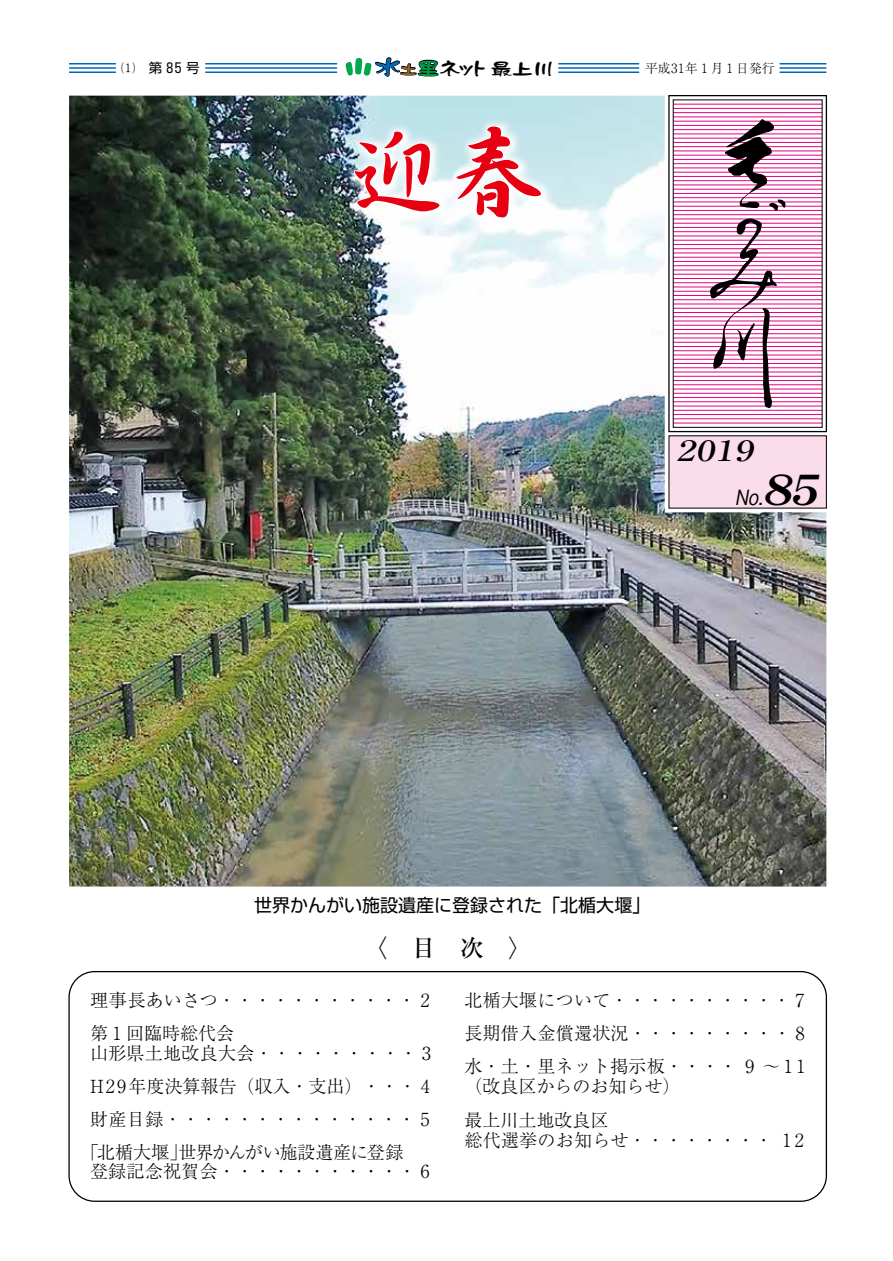
<style>
.page{position:relative;width:893px;height:1261px;background:#fff}
.page>*{position:absolute;margin:0;border:0;box-sizing:border-box;transform-origin:0 0}
.t1{font:99px "DF Gyo Sho W7 WINP RKSJ H";color:#e60012}
.t2{font:italic 500 28.05px "Ryumin Pro";color:#000;scale:1.31 1}
.t3{font:500 24px "Ryumin Pro";color:#000}
.t4{font:italic 500 21px "Gothic BBB Pro";color:#000;scale:.83 1}
.t5{font:300 18px/33px "Ryumin Pro";letter-spacing:.015em;color:#000}
.t6{font:18px "Shin Go Pro";color:#000}
.t7{font:17.4px "DF Ru Lei W7 WINP RKSJ H";color:#000;scale:1.33 1}
.t8{font:13.5px "Shin Go Pro";color:#000}
.t9{font:300 12.75px "Ryumin Pro";color:#000}
.s1{font-family:"Ryumin Pro";font-weight:300}
.s2{font-size:21.3px;color:#0068b7}
.s3{font-size:14.1px;color:#93632a}
.s4{font-size:18.6px;color:#094}
.s5{font-size:18px}
.s6{font-size:16.35px}
.s7{font-family:"DFHS Mincho W9 WINP RKSJ H";font-weight:400;font-size:42px}
</style>
<div class="page">
<hr style="left:69px;top:63px;width:47px;height:1px;background:#0068b7">
<hr style="left:69px;top:67px;width:47px;height:2px;background:#0068b7">
<hr style="left:69px;top:71px;width:47px;height:2px;background:#0068b7">
<hr style="left:205px;top:63px;width:132px;height:1px;background:#0068b7">
<hr style="left:205px;top:67px;width:132px;height:2px;background:#0068b7">
<hr style="left:205px;top:71px;width:132px;height:2px;background:#0068b7">
<hr style="left:558px;top:63px;width:81px;height:1px;background:#0068b7">
<hr style="left:558px;top:67px;width:81px;height:2px;background:#0068b7">
<hr style="left:558px;top:71px;width:81px;height:2px;background:#0068b7">
<hr style="left:779px;top:63px;width:47px;height:1px;background:#0068b7">
<hr style="left:779px;top:67px;width:47px;height:2px;background:#0068b7">
<hr style="left:779px;top:71px;width:47px;height:2px;background:#0068b7">
<svg style="left:345px;top:57px;width:94px;height:20px"></svg>
<img style="left:69px;top:96px;width:757px;height:791px">
<div style="left:68px;top:971px;width:759px;height:231px;border:1px solid #000;border-radius:26px"></div>
<img style="left:338px;top:111px;width:218px;height:123px">
<img style="left:346px;top:119px;width:210px;height:111px">
<svg style="left:353px;top:130px;width:88px;height:83px"></svg>
<svg style="left:455px;top:125px;width:87px;height:94px"></svg>
<p class="t8" style="left:122px;top:57px;width:79px"><span class="s1">⑴</span> 第85号</p>
<p class="t7" style="left:373px;top:60px;width:138px"><span class="s2">水</span><span class="s3">土</span><span class="s4">里</span><span class="s5">ネ</span><span class="s6">ッ</span><span class="s5">ト</span>最上川</p>
<p class="t9" style="left:645px;top:58px;width:131px">平成31年1月1日発行</p>
<p class="t1" style="left:348px;top:122px;width:199px">迎春</p>
<p class="t2" style="left:676px;top:429px;width:65px">2019</p>
<p class="t4" style="left:734px;top:480px;width:110px">No.<span class="s7">85</span></p>
<p class="t6" style="left:254px;top:891px;width:397px">世界かんがい施設遺産に登録された「北楯大堰」</p>
<p class="t3" style="left:363px;top:929px;width:169px">〈　目　次　〉</p>
<p class="t5" style="left:90px;top:983px;width:345px">理事長あいさつ・・・・・・・・・・・2第1回臨時総代会</p>
<p class="t5" style="left:90px;top:1035px;width:347px;text-align:justify">山形県土地改良大会・・・・・・・・・3<br>H29年度決算報告（収入・支出）・・・4財産目録・・・・・・・・・・・・・・5｢北楯大堰｣世界かんがい施設遺産に登録</p>
<p class="t5" style="left:90px;top:1154px;width:345px">登録記念祝賀会・・・・・・・・・・・6</p>
<p class="t5" style="left:464px;top:983px;width:346px;text-align:justify">北楯大堰について・・・・・・・・・・7長期借入金償還状況・・・・・・・・・8水・土・里ネット掲示板・・・・ 9 ～11</p>
<p class="t5" style="left:464px;top:1067px;width:217px;line-height:34.5px">（改良区からのお知らせ）最上川土地改良区</p>
<p class="t5" style="left:464px;top:1122px;width:341px">総代選挙のお知らせ・・・・・・・・ 12</p>
</div>
